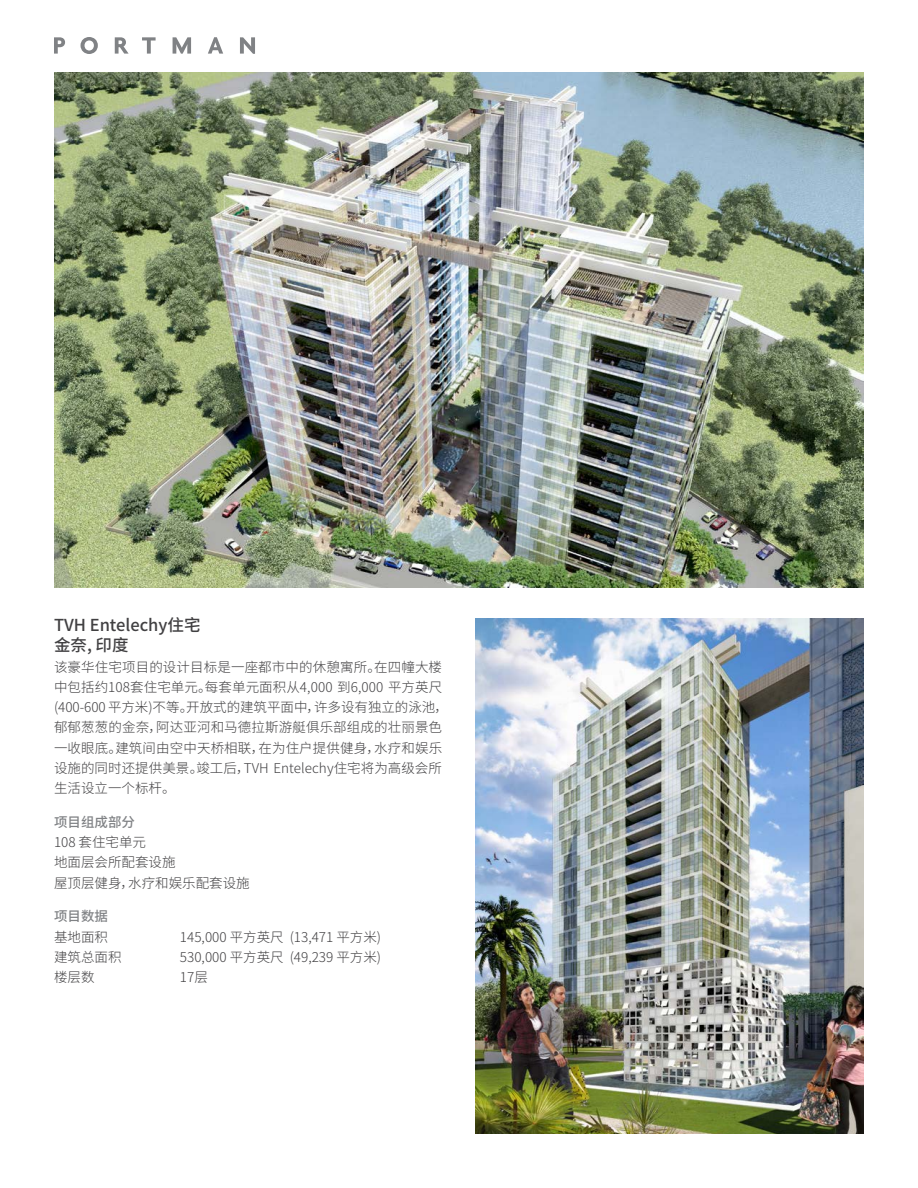
<style>
.page{position:relative;width:918px;height:1188px;background:#fff}
.page>*{position:absolute;margin:0;border:0;box-sizing:border-box;transform-origin:0 0}
.t1{font:500 16.5px/20.2px "Noto Sans CJ Ksc";color:#414042}
.t2{font:300 13.5px/20.2px "Noto Sans CJ Ksc";letter-spacing:.005em;color:#414042}
.t3{font:500 13.5px "Noto Sans CJ Ksc";color:#808285}
</style>
<div class="page">
<svg style="left:54px;top:37px;width:201px;height:17px"></svg>
<img style="left:476px;top:618px;width:388px;height:516px">
<img style="left:54px;top:72px;width:810px;height:516px">
<p class="t1" style="left:54px;top:615px;width:148px">TVH Entelechy住宅金奈, 印度</p>
<p class="t2" style="left:54px;top:657px;width:396px">该豪华住宅项目的设计目标是一座都市中的休憩寓所。在四幢大楼中包括约108套住宅单元。每套单元面积从4,000 到6,000 平方英尺(400-600 平方米)不等。开放式的建筑平面中，许多设有独立的泳池，郁郁葱葱的金奈，阿达亚河和马德拉斯游艇俱乐部组成的壮丽景色一收眼底。建筑间由空中天桥相联，在为住户提供健身，水疗和娱乐设施的同时还提供美景。竣工后，TVH Entelechy住宅将为高级会所生活设立一个标杆。</p>
<p class="t3" style="left:54px;top:814px;width:82px">项目组成部分</p>
<p class="t2" style="left:54px;top:832px;width:197px">108 套住宅单元<br>地面层会所配套设施<br>屋顶层健身，水疗和娱乐配套设施</p>
<p class="t3" style="left:54px;top:909px;width:55px">项目数据</p>
<p class="t2" style="left:54px;top:927px;width:55px">基地面积</p>
<p class="t2" style="left:180px;top:927px;width:203px">145,000 平方英尺 (13,471 平方米)</p>
<p class="t2" style="left:54px;top:947px;width:69px">建筑总面积</p>
<p class="t2" style="left:180px;top:947px;width:203px">530,000 平方英尺 (49,239 平方米)</p>
<p class="t2" style="left:54px;top:967px;width:42px">楼层数</p>
<p class="t2" style="left:180px;top:967px;width:29px">17层</p>
</div>
